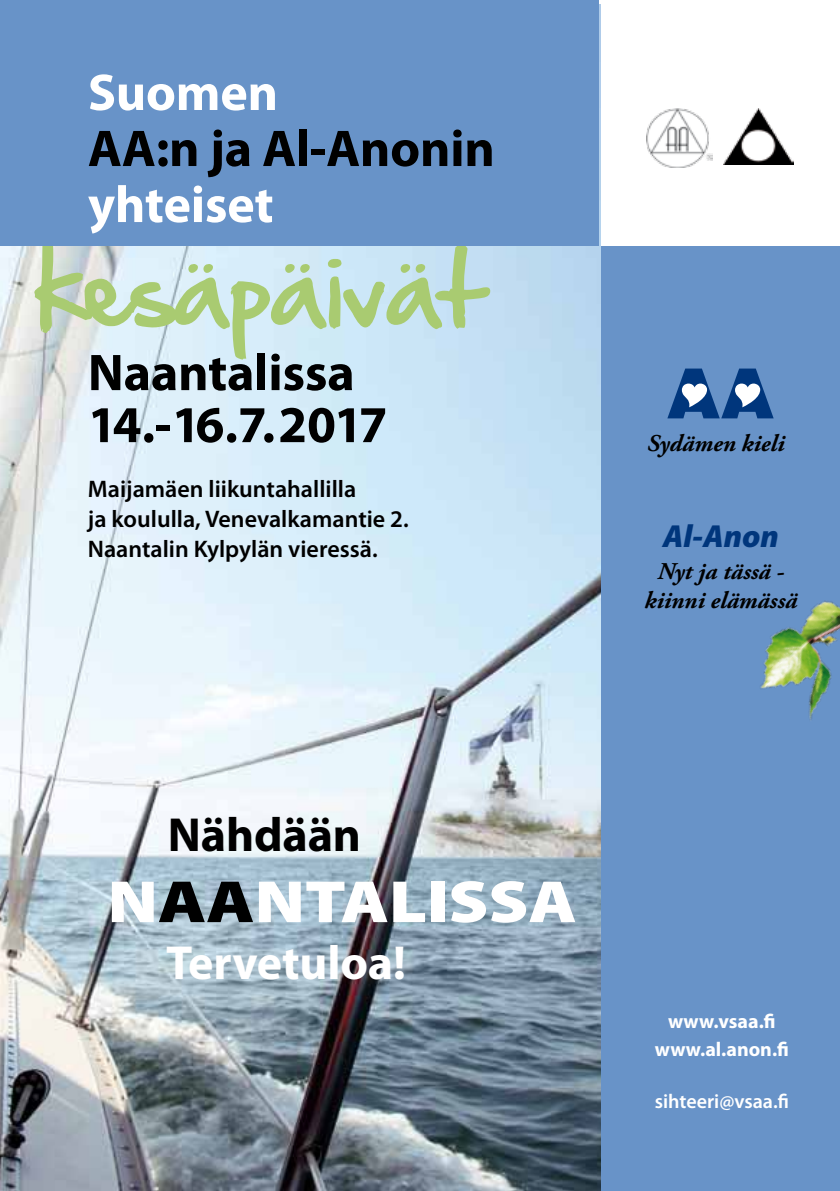
<style>
.page{position:relative;width:840px;height:1191px;background:#fff}
.page>*{position:absolute;margin:0;border:0;box-sizing:border-box;transform-origin:0 0}
.t1{font:88px "Hand Of Sean";color:#a9cb71}
.t2{font:900 60px "Myriad Pro";letter-spacing:-.005em;color:#fff;scale:1.2 1}
.t3{font:700 52px/52px "Myriad Pro";letter-spacing:-.005em;color:#000}
.t4{font:700 52px "Myriad Pro";letter-spacing:-.005em;color:#fff}
.t5{font:700 48px "Myriad Pro";letter-spacing:-.005em;color:#fff}
.t6{font:700 48px "Myriad Pro";letter-spacing:-.005em;color:#000}
.t7{font:italic 900 32px "Myriad Pro";letter-spacing:.005em;color:#00367c}
.t8{font:600 24px/30px "Myriad Pro";color:#000}
.t9{font:italic 700 24px/28.8px "Adobe Garamond Pro";color:#000;text-align:center}
.t10{font:700 20px/28px "Myriad Pro";color:#fff;text-align:center}
.t11{font:600 20px "Myriad Pro";color:#fff}
.s1{color:#000}
</style>
<div class="page">
<img style="left:0;top:4px;width:601px;height:1187px">
<div style="left:0;top:0;width:598px;height:246px;background:#6893c8"></div>
<div style="left:601px;top:0;width:238px;height:1191px;background:#6893c8"></div>
<img style="left:760px;top:601px;width:79px;height:119px">
<div style="left:601px;top:0;width:238px;height:246px;background:#fff"></div>
<img style="left:646px;top:109px;width:66px;height:58px">
<img style="left:723px;top:109px;width:70px;height:55px">
<svg style="left:667px;top:368px;width:106px;height:50px"></svg>
<h3 class="t4" style="left:88px;top:59px;width:192px">Suomen</h3>
<h3 class="t3" style="left:88px;top:121px;width:408px">AA:n ja Al-Anonin</h3>
<h3 class="t4" style="left:88px;top:171px;width:187px">yhteiset</h3>
<h1 class="t1" style="left:38px;top:210px;width:445px">kesäpäivät</h1>
<h3 class="t3" style="left:88px;top:345px;width:301px">Naantalissa<br>14.-16.7.2017</h3>
<p class="t8" style="left:88px;top:474px;width:322px">Maijamäen liikuntahallilla<br>ja koululla, Venevalkamantie 2.<br>Naantalin Kylpylän vieressä.</p>
<p class="t9" style="left:646px;top:430px;width:139px">Sydämen kieli</p>
<h3 class="t7" style="left:662px;top:518px;width:118px">Al-Anon</h3>
<p class="t9" style="left:644px;top:558px;width:154px">Nyt ja tässä - kiinni elämässä</p>
<h3 class="t6" style="left:168px;top:803px;width:194px">Nähdään</h3>
<h2 class="t2" style="left:107px;top:867px;width:392px">N<span class="s1">AA</span>NTALISSA</h2>
<h3 class="t5" style="left:166px;top:931px;width:241px">Tervetuloa!</h3>
<p class="t10" style="left:654px;top:1006px;width:136px">www.vsaa.fi www.al.anon.fi</p>
<p class="t11" style="left:654px;top:1088px;width:136px">sihteeri@vsaa.fi</p>
</div>
